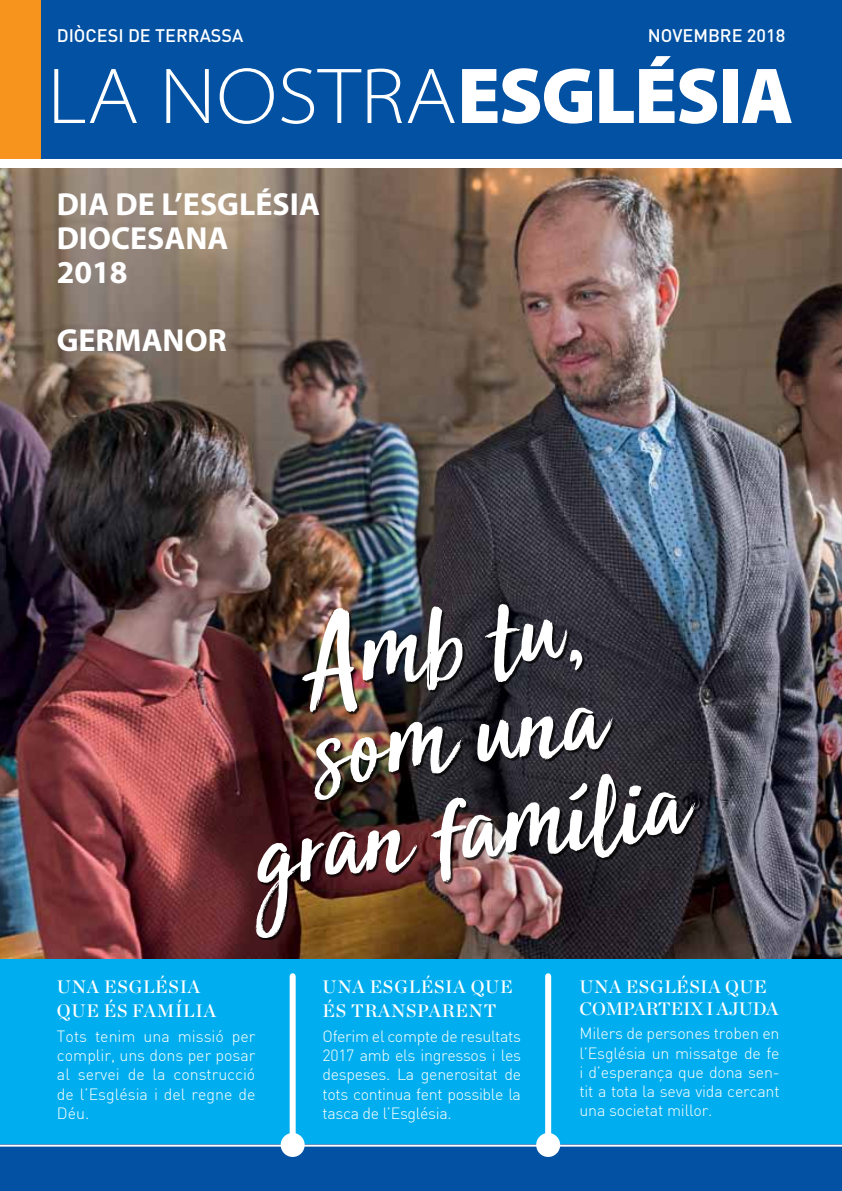
<style>
.page{position:relative;width:842px;height:1191px;background:#fff}
.page>*{position:absolute;margin:0;border:0;box-sizing:border-box;transform-origin:0 0}
.t1{font:118px/94px "Sun Valley";color:#fff;text-align:center}
.t2{font:300 semi-expanded 80px "Myriad Pro";letter-spacing:.01em;color:#fff}
.t3{font:700 32px/34px "Myriad Pro";color:#fff}
.t4{font:18px/24px "Chronicle Display Semi";letter-spacing:.04em;color:#fff}
.t5{font:18px/21.6px "Chronicle Display Semi";letter-spacing:-.01em;color:#fff}
.t6{font:500 18px "DIN Pro";color:#fff}
.t7{font:300 16px/19.2px "DIN";letter-spacing:-.01em;color:#fff;text-align:justify}
.s1{font-weight:900;font-stretch:normal}
</style>
<div class="page">
<img style="left:0;top:168px;width:842px;height:791px">
<div style="left:0;top:959px;width:842px;height:232px;background:#00aeef"></div>
<div style="left:0;top:1144px;width:842px;height:47px;background:#0251a3"></div>
<div style="left:0;top:0;width:842px;height:158px;background:#0251a3"></div>
<div style="left:290px;top:976px;width:6px;height:169px;background:#fff"></div>
<div style="left:281px;top:1133px;width:24px;height:24px;background:#fff;border-radius:50%"></div>
<div style="left:545px;top:976px;width:6px;height:169px;background:#fff"></div>
<div style="left:536px;top:1133px;width:24px;height:24px;background:#fff;border-radius:50%"></div>
<div style="left:0;top:0;width:41px;height:158px;background:#f7941e"></div>
<hr style="left:0;top:1144px;width:842px;height:2px;background:#fff">
<div style="left:258px;top:605px;width:439px;height:335px;background:#000;opacity:.75"></div>
<p class="t6" style="left:57px;top:23px;width:188px">DIÒCESI DE TERRASSA</p>
<p class="t6" style="left:648px;top:23px;width:139px">NOVEMBRE 2018</p>
<h2 class="t2" style="left:47px;top:52px;width:748px">LA NOSTRA<span class="s1">ESGLÉSIA</span></h2>
<h3 class="t3" style="left:57px;top:187px;width:265px">DIA DE L’ESGLÉSIA<br>DIOCESANA<br>2018</h3>
<h3 class="t3" style="left:57px;top:323px;width:171px">GERMANOR</h3>
<h1 class="t1" style="left:225px;top:616px;width:433px;rotate:-7deg">Amb tu, som una gran família</h1>
<p class="t4" style="left:57px;top:973px;width:161px">UNA ESGLÉSIA<br>QUE ÉS FAMÍLIA</p>
<p class="t7" style="left:57px;top:1026px;width:200px">Tots tenim una missió per complir, uns dons per posar al servei de la construcció de l’Església i del regne de Déu.</p>
<p class="t4" style="left:323px;top:973px;width:192px">UNA ESGLÉSIA QUE<br>ÉS TRAnSPARENT</p>
<p class="t7" style="left:323px;top:1026px;width:200px">Oferim el compte de resultats 2017 amb els ingressos i les despeses. La generositat de tots continua fent possible la tasca de l’Església.</p>
<p class="t5" style="left:579px;top:974px;width:201px">UNA ESGLÉSIA QUE<br>COMPARTEIX I AJUDA</p>
<p class="t7" style="left:579px;top:1024px;width:202px">Milers de persones troben en l’Església un missatge de fe i d’esperança que dona sen&shy;tit a tota la seva vida cercant una societat millor.</p>
</div>
